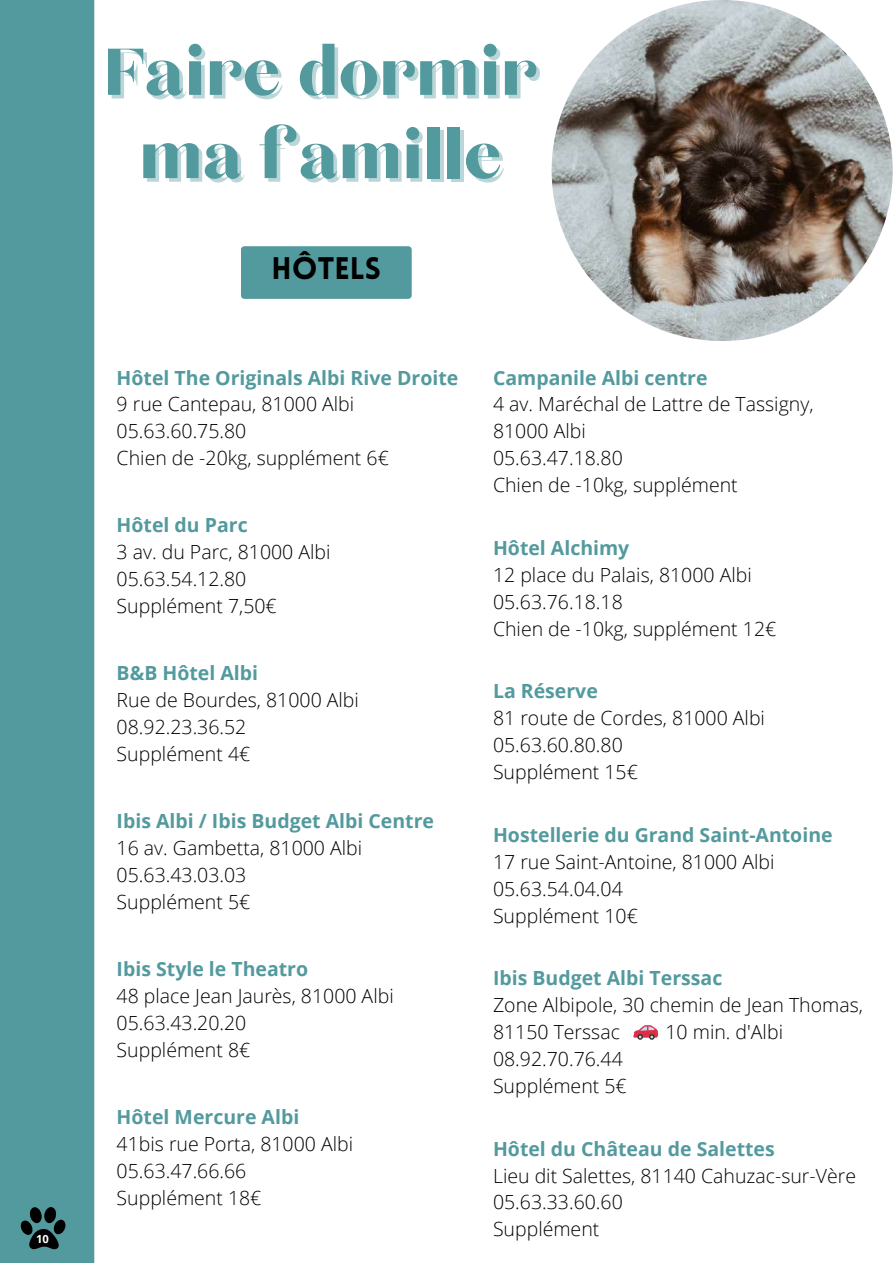
<style>
.page{position:relative;width:893px;height:1264px;background:#fff}
.page>*{position:absolute;margin:0;border:0;box-sizing:border-box;transform-origin:0 0}
.t1{font:82.5px/83.2px "Chloe";color:#539a9e;text-align:center}
.t2{font:900 30.45px "Lovelo";color:#000}
.t3{font:300 19.5px/27px "Open Sans";color:#000}
.t4{font:700 19.5px "Open Sans";color:#539a9e}
.t5{font:700 11.25px "Open Sans";color:#fff}
</style>
<div class="page">
<img style="left:551px;top:0;width:341px;height:341px;border-radius:50%">
<div style="left:241px;top:246px;width:170px;height:53px;background:#539a9e;border-radius:4px"></div>
<svg style="left:633px;top:1025px;width:25px;height:14px"></svg>
<div style="left:0;top:0;width:94px;height:1262px;background:#539a9e"></div>
<svg style="left:20px;top:1207px;width:46px;height:42px"></svg>
<p class="t5" style="left:36px;top:1230px;width:14px">10</p>
<h1 class="t1" style="left:104px;top:33px;width:435px">Faire dormir ma famille</h1>
<h2 class="t2" style="left:271px;top:256px;width:111px">Hôtels</h2>
<p class="t4" style="left:117px;top:363px;width:343px">Hôtel The Originals Albi Rive Droite</p>
<p class="t3" style="left:117px;top:390px;width:273px">9 rue Cantepau, 81000 Albi<br>05.63.60.75.80<br>Chien de -20kg, supplément 6€</p>
<p class="t4" style="left:117px;top:511px;width:132px">Hôtel du Parc</p>
<p class="t3" style="left:117px;top:538px;width:215px">3 av. du Parc, 81000 Albi<br>05.63.54.12.80<br>Supplément 7,50€</p>
<p class="t4" style="left:117px;top:659px;width:143px">B&amp;B Hôtel Albi</p>
<p class="t3" style="left:117px;top:686px;width:244px">Rue de Bourdes, 81000 Albi<br>08.92.23.36.52<br>Supplément 4€</p>
<p class="t4" style="left:117px;top:807px;width:319px">Ibis Albi / Ibis Budget Albi Centre</p>
<p class="t3" style="left:117px;top:833px;width:247px">16 av. Gambetta, 81000 Albi<br>05.63.43.03.03<br>Supplément 5€</p>
<p class="t4" style="left:117px;top:954px;width:193px">Ibis Style le Theatro</p>
<p class="t3" style="left:117px;top:981px;width:278px">48 place Jean Jaurès, 81000 Albi<br>05.63.43.20.20<br>Supplément 8€</p>
<p class="t4" style="left:117px;top:1102px;width:184px">Hôtel Mercure Albi</p>
<p class="t3" style="left:117px;top:1129px;width:238px">41bis rue Porta, 81000 Albi<br>05.63.47.66.66<br>Supplément 18€</p>
<p class="t4" style="left:493px;top:363px;width:216px">Campanile Albi centre</p>
<p class="t3" style="left:493px;top:390px;width:322px">4 av. Maréchal de Lattre de Tassigny,<br>81000 Albi<br>05.63.47.18.80<br>Chien de -10kg, supplément</p>
<p class="t4" style="left:493px;top:534px;width:138px">Hôtel Alchimy</p>
<p class="t3" style="left:493px;top:561px;width:285px">12 place du Palais, 81000 Albi<br>05.63.76.18.18<br>Chien de -10kg, supplément 12€</p>
<p class="t4" style="left:493px;top:677px;width:106px">La Réserve</p>
<p class="t3" style="left:493px;top:704px;width:273px">81 route de Cordes, 81000 Albi<br>05.63.60.80.80<br>Supplément 15€</p>
<p class="t4" style="left:493px;top:820px;width:341px">Hostellerie du Grand Saint-Antoine</p>
<p class="t3" style="left:493px;top:847px;width:283px">17 rue Saint-Antoine, 81000 Albi<br>05.63.54.04.04<br>Supplément 10€</p>
<p class="t4" style="left:493px;top:964px;width:231px">Ibis Budget Albi Terssac</p>
<p class="t3" style="left:493px;top:991px;width:371px">Zone Albipole, 30 chemin de Jean Thomas,<br>81150 Terssac</p>
<p class="t3" style="left:665px;top:1017px;width:119px">10 min. d'Albi</p>
<p class="t3" style="left:493px;top:1044px;width:135px">08.92.70.76.44<br>Supplément 5€</p>
<p class="t4" style="left:493px;top:1134px;width:283px">Hôtel du Château de Salettes</p>
<p class="t3" style="left:493px;top:1161px;width:364px">Lieu dit Salettes, 81140 Cahuzac-sur-Vère<br>05.63.33.60.60<br>Supplément</p>
</div>
